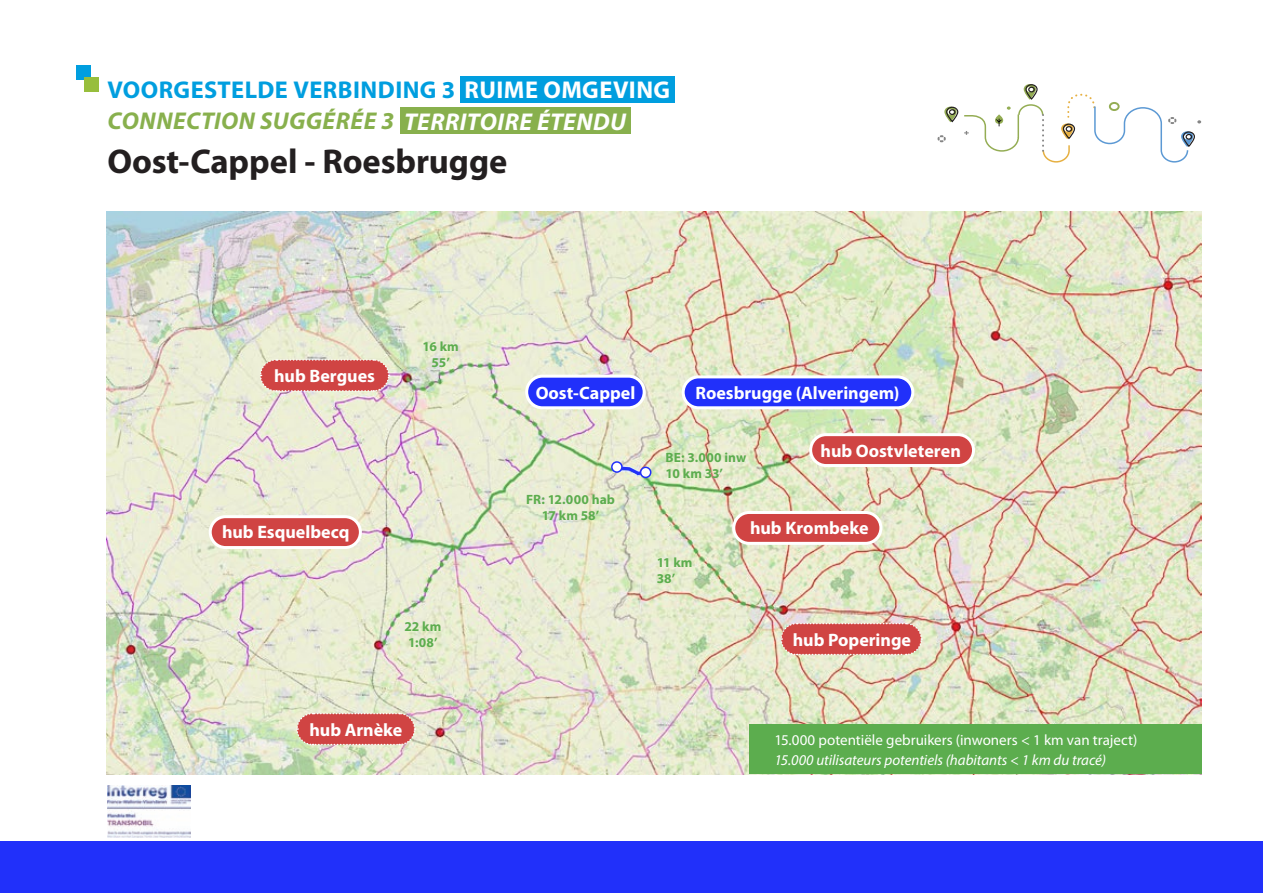
<style>
.page{position:relative;width:1263px;height:893px;background:#fff}
.page>*{position:absolute;margin:0;border:0;box-sizing:border-box;transform-origin:0 0}
._4_body_Frans{font:700 34.5px "Myriad Pro";letter-spacing:-.005em;color:#231f20}
._6A_VOORGESTELDE_VER{font:700 24.3px "Myriad Pro";letter-spacing:.02em;color:#009edf}
._6B_CONNECTION_SUGGE{font:italic 700 24.3px "Myriad Pro";letter-spacing:.02em;color:#88b04d}
._4_body_Frans-2{font:700 18px "Myriad Pro";color:#fff}
._4_body_Frans-3{font:15px/19.5px "Myriad Pro";color:#fff}
._4_body_Frans-4{font:700 13.5px "Myriad Pro";letter-spacing:.01em;color:#5cad4e}
.s1{color:#fff}
.s2{font-style:italic}
</style>
<div class="page">
<div style="left:0;top:842px;width:1263px;height:51px;background:#2130fa"></div>
<img style="left:107px;top:785px;width:83px;height:53px">
<img style="left:106px;top:212px;width:1095px;height:562px">
<div style="left:683px;top:377px;width:230px;height:31px;background:#2130fa;border-radius:15px"></div>
<div style="left:682px;top:375px;width:232px;height:34px;border:3px solid #fff;border-radius:15px"></div>
<div style="left:527px;top:376px;width:117px;height:32px;background:#2130fa;border-radius:16px"></div>
<div style="left:525px;top:375px;width:121px;height:34px;border:3px solid #fff;border-radius:16px"></div>
<div style="left:612px;top:462px;width:10px;height:10px;background:#fff;border-radius:50%"></div>
<div style="left:611px;top:461px;width:12px;height:12px;border:2px solid #2130fa;border-radius:50%"></div>
<div style="left:641px;top:467px;width:10px;height:10px;background:#fff;border-radius:50%"></div>
<div style="left:640px;top:467px;width:11px;height:11px;border:2px solid #2130fa;border-radius:50%"></div>
<div style="left:749px;top:724px;width:452px;height:50px;background:#5cad4e"></div>
<div style="left:210px;top:517px;width:150px;height:31px;background:#d04443;border-radius:15px"></div>
<div style="left:209px;top:515px;width:153px;height:34px;border:3px solid #fff;border-radius:15px"></div>
<div style="left:734px;top:512px;width:147px;height:31px;background:#d04443;border-radius:15px"></div>
<div style="left:732px;top:511px;width:150px;height:34px;border:3px solid #fff;border-radius:15px"></div>
<div style="left:811px;top:435px;width:162px;height:30px;background:#d04443;border-radius:15px"></div>
<div style="left:809px;top:433px;width:166px;height:34px;border:3px solid #fff;border-radius:15px"></div>
<svg style="left:259px;top:358px;width:131px;height:34px;background:#d4615e"></svg>
<svg style="left:780px;top:622px;width:143px;height:34px;background:#d4605b"></svg>
<div style="left:77px;top:65px;width:14px;height:15px;background:#009edf"></div>
<div style="left:84px;top:77px;width:15px;height:14px;background:#97be3c"></div>
<div style="left:460px;top:76px;width:214px;height:26px;background:#009edf"></div>
<div style="left:399px;top:107px;width:231px;height:27px;background:#88b04d"></div>
<svg style="left:296px;top:712px;width:120px;height:34px;background:#d3615d"></svg>
<svg style="left:619px;top:465px;width:25px;height:12px"></svg>
<svg style="left:937px;top:84px;width:264px;height:79px"></svg>
<p class="_6A_VOORGESTELDE_VER" style="left:108px;top:74px;width:564px">VOORGESTELDE VERBINDING 3 <span class="s1">RUIME OMGEVING</span></p>
<p class="_6B_CONNECTION_SUGGE" style="left:108px;top:105px;width:520px">CONNECTION SUGGÉRÉE 3 <span class="s1">TERRITOIRE ÉTENDU</span></p>
<p class="_4_body_Frans" style="left:107px;top:139px;width:401px">Oost-Cappel - Roesbrugge</p>
<p class="_4_body_Frans-2" style="left:274px;top:364px;width:102px">hub Bergues</p>
<p class="_4_body_Frans-4" style="left:422px;top:337px;width:38px">16 km</p>
<p class="_4_body_Frans-4" style="left:431px;top:353px;width:20px">55’</p>
<p class="_4_body_Frans-2" style="left:222px;top:520px;width:129px">hub Esquelbecq</p>
<p class="_4_body_Frans-4" style="left:404px;top:618px;width:38px">22 km</p>
<p class="_4_body_Frans-4" style="left:408px;top:634px;width:31px">1:08’</p>
<p class="_4_body_Frans-2" style="left:309px;top:718px;width:94px">hub Arnèke</p>
<p class="_4_body_Frans-2" style="left:536px;top:381px;width:101px">Oost-Cappel</p>
<p class="_4_body_Frans-4" style="left:526px;top:491px;width:90px">FR: 12.000 hab</p>
<p class="_4_body_Frans-4" style="left:542px;top:507px;width:59px">17 km 58’</p>
<p class="_4_body_Frans-2" style="left:695px;top:381px;width:205px">Roesbrugge (Alveringem)</p>
<p class="_4_body_Frans-4" style="left:665px;top:449px;width:82px">BE: 3.000 inw</p>
<p class="_4_body_Frans-4" style="left:665px;top:465px;width:59px">10 km 33’</p>
<p class="_4_body_Frans-2" style="left:821px;top:439px;width:142px">hub Oostvleteren</p>
<p class="_4_body_Frans-4" style="left:657px;top:554px;width:37px">11 km</p>
<p class="_4_body_Frans-4" style="left:657px;top:570px;width:20px">38’</p>
<p class="_4_body_Frans-2" style="left:750px;top:517px;width:120px">hub Krombeke</p>
<p class="_4_body_Frans-2" style="left:793px;top:628px;width:120px">hub Poperinge</p>
<p class="_4_body_Frans-3" style="left:774px;top:730px;width:364px">15.000 potentiële gebruikers (inwoners &lt; 1 km van traject)<br><span class="s2">15.000 utilisateurs potentiels (habitants &lt; 1 km du tracé)</span></p>
</div>
